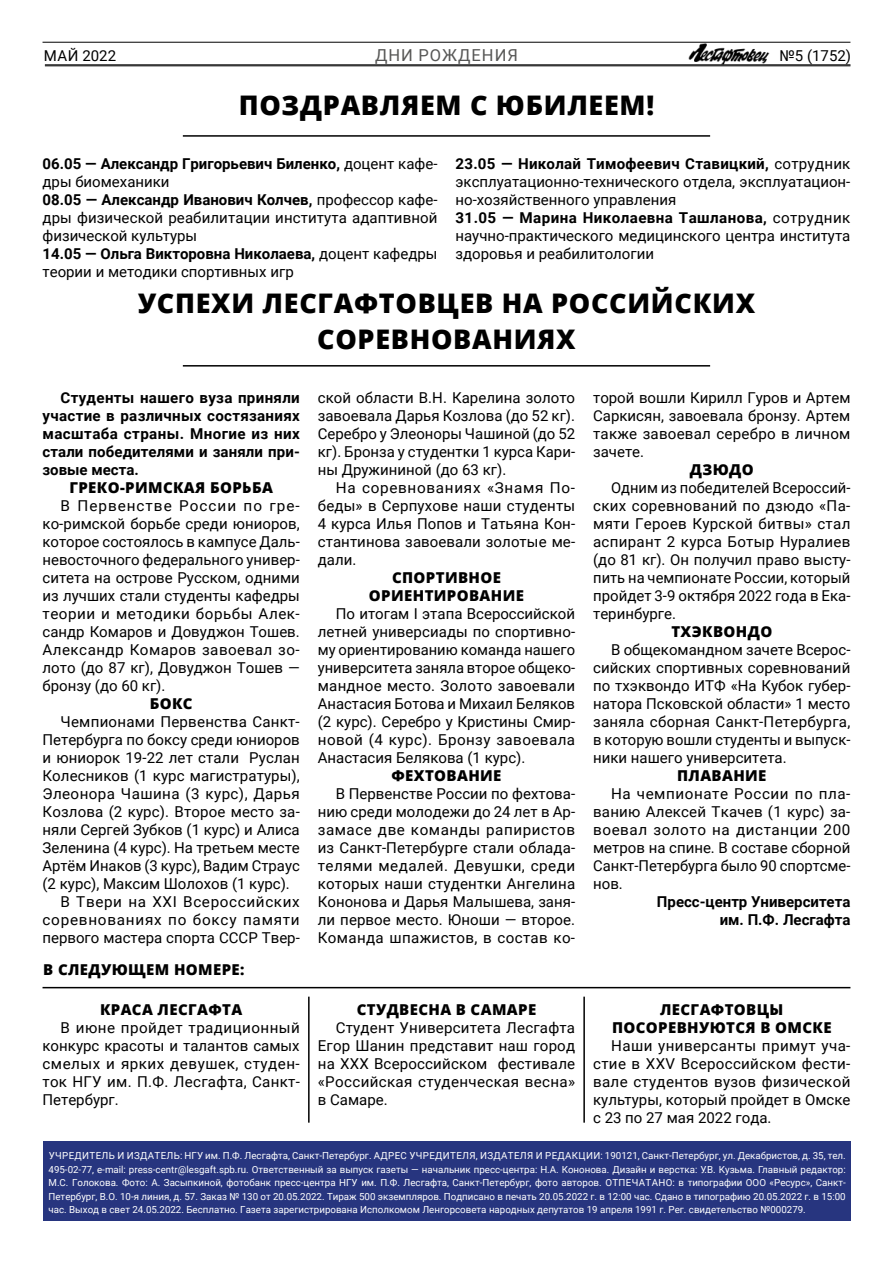
<style>
.page{position:relative;width:893px;height:1263px;background:#fff}
.page>*{position:absolute;margin:0;border:0;box-sizing:border-box;transform-origin:0 0}
.t1{font:800 27px/36px "Open Sans";letter-spacing:.025em;color:#000;text-align:center}
.t2{font:16.5px "Roboto";letter-spacing:.06em;color:#575756}
.t3{font:15px/18px "Roboto";color:#000;text-align:justify}
.t4{font:700 15px/18px "Roboto";color:#000;text-align:justify}
.t5{font:800 15px/18px "Open Sans";letter-spacing:.025em;color:#000;text-align:center}
.t6{font:15px "Roboto";letter-spacing:.03em;color:#000}
.t7{font:15px "Roboto";letter-spacing:.05em;color:#000}
.t8{font:15px "Roboto";letter-spacing:.04em;color:#000}
.t9{font:9.75px/13.5px "Roboto";color:#fff;text-align:justify}
.s1{font-weight:700}
</style>
<div class="page">
<hr style="left:183px;top:135px;width:527px;height:2px;background:#000">
<hr style="left:43px;top:987px;width:807px;height:1px;background:#000">
<hr style="left:583px;top:997px;width:2px;height:126px;background:#000">
<hr style="left:308px;top:997px;width:2px;height:126px;background:#000">
<hr style="left:45px;top:65px;width:805px;height:1px;background:#000">
<hr style="left:45px;top:66px;width:805px;height:1px;background:#000">
<hr style="left:43px;top:42px;width:807px;height:1px;background:#000">
<img style="left:688px;top:44px;width:82px;height:21px">
<div style="left:43px;top:1141px;width:807px;height:79px;background:#27357f"></div>
<hr style="left:183px;top:365px;width:527px;height:2px;background:#000">
<p class="t3" style="left:44px;top:46px;width:74px">МАЙ 2022</p>
<p class="t2" style="left:375px;top:43px;width:144px">ДНИ РОЖДЕНИЯ</p>
<p class="t3" style="left:779px;top:46px;width:73px">№5 (1752)</p>
<h1 class="t1" style="left:239px;top:85px;width:417px">ПОЗДРАВЛЯЕМ С ЮБИЛЕЕМ!</h1>
<p class="t3" style="left:43px;top:154px;width:397px;text-align:left"><span class="s1">06.05 — Александр Григорьевич Биленко,</span> доцент кафе&shy;дры биомеханики<br><span class="s1">08.05 — Александр Иванович Колчев,</span> профессор кафе&shy;дры физической реабилитации института адаптивной физической культуры<br><span class="s1">14.05 — Ольга Викторовна Николаева,</span> доцент кафедры теории и методики спортивных игр</p>
<p class="t3" style="left:455px;top:154px;width:396px;text-align:left"><span class="s1">23.05 — Николай Тимофеевич Ставицкий,</span> сотрудник эксплуатационно-технического отдела, эксплуатацион&shy;но-хозяйственного управления<br><span class="s1">31.05 — Марина Николаевна Ташланова,</span> сотрудник научно-практического медицинского центра института здоровья и реабилитологии</p>
<h1 class="t1" style="left:138px;top:283px;width:619px">УСПЕХИ ЛЕСГАФТОВЦЕВ НА РОССИЙСКИХ<br>СОРЕВНОВАНИЯХ</h1>
<p class="t4" style="left:43px;top:388px;width:259px;text-indent:18px">Студенты нашего вуза приняли участие в различных состязаниях масштаба страны. Многие из них стали победителями и заняли при&shy;зовые места.</p>
<p class="t5" style="left:69px;top:477px;width:205px">ГРЕКО-РИМСКАЯ БОРЬБА</p>
<p class="t3" style="left:43px;top:496px;width:259px;text-indent:18px">В Первенстве России по гре&shy;ко-римской борьбе среди юниоров, которое состоялось в кампусе Даль&shy;невосточного федерального универ&shy;ситета на острове Русском, одними из лучших стали студенты кафедры теории и методики борьбы Алек&shy;сандр Комаров и Довуджон Тошев.<br>Александр Комаров завоевал зо&shy;лото (до 87 кг), Довуджон Тошев — бронзу (до 60 кг).</p>
<p class="t5" style="left:150px;top:693px;width:44px">БОКС</p>
<p class="t3" style="left:61px;top:712px;width:241px">Чемпионами Первенства Санкт-</p>
<p class="t3" style="left:43px;top:730px;width:259px">Петербурга по боксу среди юниоров</p>
<p class="t3" style="left:43px;top:748px;width:259px">и юниорок 19-22 лет стали Руслан</p>
<p class="t3" style="left:43px;top:766px;width:259px">Колесников (1 курс магистратуры),</p>
<p class="t6" style="left:43px;top:783px;width:259px">Элеонора Чашина (3 курс), Дарья</p>
<p class="t3" style="left:43px;top:802px;width:259px">Козлова (2 курс). Второе место за-</p>
<p class="t3" style="left:43px;top:820px;width:259px">няли Сергей Зубков (1 курс) и Алиса</p>
<p class="t3" style="left:43px;top:838px;width:259px">Зеленина (4 курс). На третьем месте</p>
<p class="t3" style="left:43px;top:856px;width:259px">Артём Инаков (3 курс), Вадим Страус</p>
<p class="t3" style="left:43px;top:874px;width:249px">(2 курс), Максим Шолохов (1 курс).</p>
<p class="t8" style="left:61px;top:891px;width:241px">В Твери на XXI Всероссийских</p>
<p class="t7" style="left:43px;top:909px;width:259px">соревнованиях по боксу памяти</p>
<p class="t3" style="left:43px;top:928px;width:259px">первого мастера спорта СССР Твер-</p>
<p class="t5" style="left:43px;top:960px;width:203px">В СЛЕДУЮЩЕМ НОМЕРЕ:</p>
<p class="t5" style="left:100px;top:999px;width:144px">КРАСА ЛЕСГАФТА</p>
<p class="t3" style="left:43px;top:1018px;width:259px;text-indent:18px">В июне пройдет традиционный конкурс красоты и талантов самых смелых и ярких девушек, студен&shy;ток НГУ им. П.Ф. Лесгафта, Санкт-Петербург.</p>
<p class="t3" style="left:318px;top:388px;width:259px">ской области В.Н. Карелина золото завоевала Дарья Козлова (до 52 кг).<br>Серебро у Элеоноры Чашиной (до 52 кг). Бронза у студентки 1 курса Кари&shy;ны Дружининой (до 63 кг).</p>
<p class="t3" style="left:318px;top:478px;width:259px;text-indent:18px">На соревнованиях «Знамя По&shy;беды» в Серпухове наши студенты 4 курса Илья Попов и Татьяна Кон&shy;стантинова завоевали золотые ме&shy;дали.</p>
<p class="t5" style="left:369px;top:567px;width:157px">СПОРТИВНОЕ<br>ОРИЕНТИРОВАНИЕ</p>
<p class="t3" style="left:318px;top:604px;width:259px;text-indent:18px">По итогам I этапа Всероссийской летней универсиады по спортивно&shy;му ориентированию команда нашего университета заняла второе общеко&shy;мандное место. Золото завоевали Анастасия Ботова и Михаил Беляков (2 курс). Серебро у Кристины Смир&shy;новой (4 курс). Бронзу завоевала Анастасия Белякова (1 курс).</p>
<p class="t5" style="left:391px;top:765px;width:112px">ФЕХТОВАНИЕ</p>
<p class="t3" style="left:318px;top:784px;width:259px;text-indent:18px">В Первенстве России по фехтова&shy;нию среди молодежи до 24 лет в Ар&shy;замасе две команды рапиристов из Санкт-Петербурге стали облада&shy;телями медалей. Девушки, среди которых наши студентки Ангелина Кононова и Дарья Малышева, заня&shy;ли первое место. Юноши — второе.<br>Команда шпажистов, в состав ко-</p>
<p class="t5" style="left:357px;top:999px;width:181px">СТУДВЕСНА В САМАРЕ</p>
<p class="t3" style="left:318px;top:1018px;width:259px;text-indent:18px">Студент Университета Лесгафта Егор Шанин представит наш город на XXX Всероссийском фестивале «Российская студенческая весна» в Самаре.</p>
<p class="t3" style="left:593px;top:388px;width:259px">торой вошли Кирилл Гуров и Артем Саркисян, завоевала бронзу. Артем также завоевал серебро в личном зачете.</p>
<p class="t5" style="left:690px;top:459px;width:66px">ДЗЮДО</p>
<p class="t3" style="left:593px;top:478px;width:259px;text-indent:18px">Одним из победителей Всероссий&shy;ских соревнований по дзюдо «Па&shy;мяти Героев Курской битвы» стал аспирант 2 курса Ботыр Нуралиев (до 81 кг). Он получил право высту&shy;пить на чемпионате России, который пройдет 3-9 октября 2022 года в Ека&shy;теринбурге.</p>
<p class="t5" style="left:671px;top:621px;width:102px">ТХЭКВОНДО</p>
<p class="t3" style="left:593px;top:640px;width:259px;text-indent:18px">В общекомандном зачете Всерос&shy;сийских спортивных соревнований по тхэквондо ИТФ «На Кубок губер&shy;натора Псковской области» 1 место заняла сборная Санкт-Петербурга, в которую вошли студенты и выпуск&shy;ники нашего университета.</p>
<p class="t5" style="left:677px;top:765px;width:91px">ПЛАВАНИЕ</p>
<p class="t3" style="left:593px;top:784px;width:259px;text-indent:18px">На чемпионате России по пла&shy;ванию Алексей Ткачев (1 курс) за&shy;воевал золото на дистанции 200 метров на спине. В составе сборной Санкт-Петербурга было 90 спортсме&shy;нов.</p>
<p class="t4" style="left:657px;top:892px;width:195px;text-align:right">Пресс-центр Университета им. П.Ф. Лесгафта</p>
<p class="t5" style="left:612px;top:999px;width:221px">ЛЕСГАФТОВЦЫ<br>ПОСОРЕВНУЮТСЯ В ОМСКЕ</p>
<p class="t3" style="left:593px;top:1036px;width:259px;text-indent:18px">Наши универсанты примут уча&shy;стие в XXV Всероссийском фести&shy;вале студентов вузов физической культуры, который пройдет в Омске с 23 по 27 мая 2022 года.</p>
<p class="t9" style="left:49px;top:1148px;width:799px">УЧРЕДИТЕЛЬ И ИЗДАТЕЛЬ: НГУ им. П.Ф. Лесгафта, Санкт-Петербург. АДРЕС УЧРЕДИТЕЛЯ, ИЗДАТЕЛЯ И РЕДАКЦИИ: 190121, Санкт-Петербург, ул. Декабристов, д. 35, тел.<br>495-02-77, e-mail: press-centr@lesgaft.spb.ru. Ответственный за выпуск газеты — начальник пресс-центра: Н.А. Кононова. Дизайн и верстка: У.В. Кузьма. Главный редактор:<br>М.С. Голокова. Фото: А. Засыпкиной, фотобанк пресс-центра НГУ им. П.Ф. Лесгафта, Санкт-Петербург, фото авторов. ОТПЕЧАТАНО: в типографии ООО «Ресурс», Санкт-Петербург, В.О. 10-я линия, д. 57. Заказ № 130 от 20.05.2022. Тираж 500 экземпляров. Подписано в печать 20.05.2022 г. в 12:00 час. Сдано в типографию 20.05.2022 г. в 15:00 час. Выход в свет 24.05.2022. Бесплатно. Газета зарегистрирована Исполкомом Ленгорсовета народных депутатов 19 апреля 1991 г. Рег. свидетельство №000279.</p>
</div>
